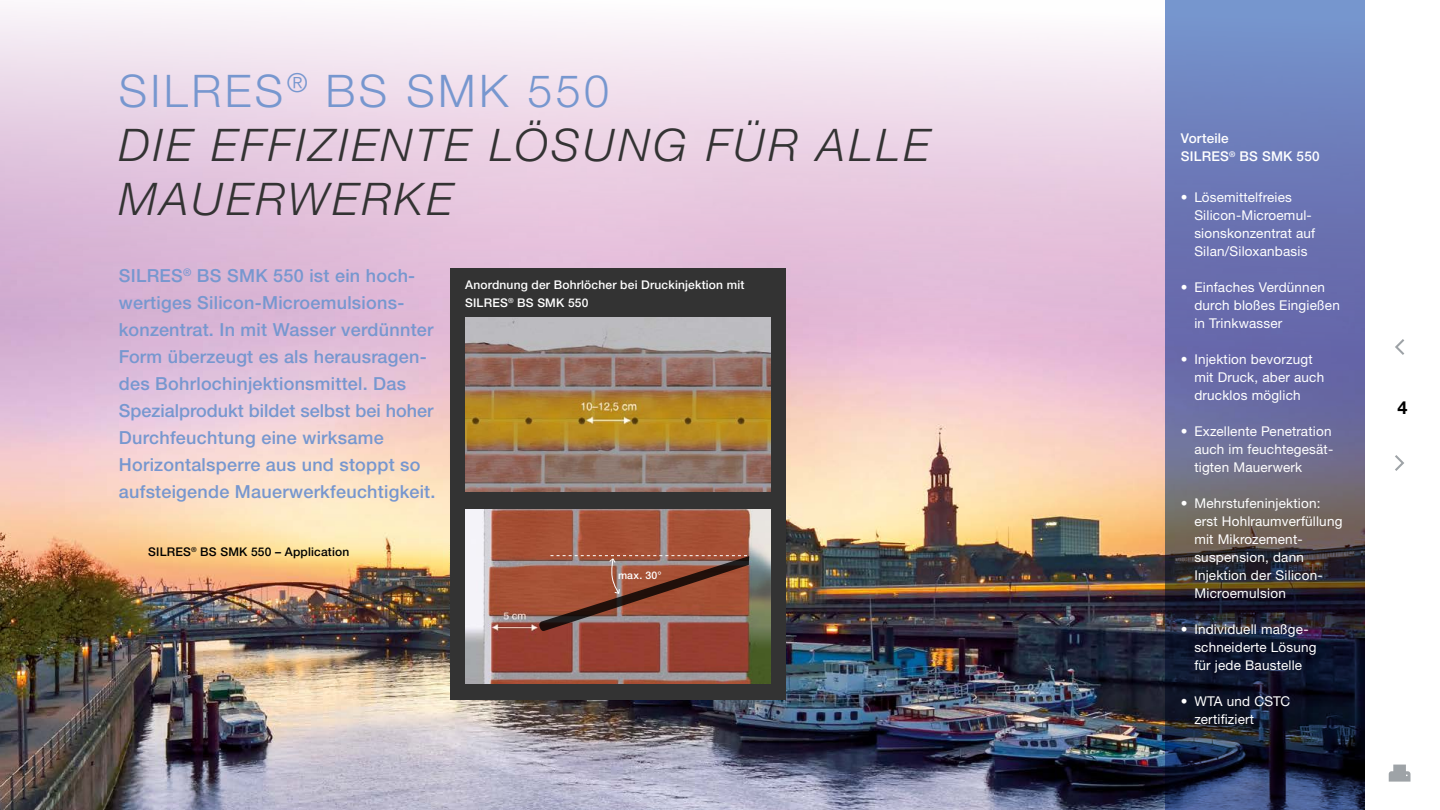
<style>
.page{position:relative;width:1440px;height:810px;background:#fff}
.page>*{position:absolute;margin:0;border:0;box-sizing:border-box;transform-origin:0 0}
.Headline{font:italic 300 45px/54px "Helvetica Panfor Wacker";letter-spacing:.075em;color:#333}
.Auszeichnung{font:500 18px/27px "Helvetica Panfor Wacker";letter-spacing:.015em;color:#7797cf}
.t1{font:700 18px "Helvetica Panfor Wacker";color:#000}
.t2{font:13.5px/18px "Helvetica Panfor Wacker";letter-spacing:.015em;color:#fff}
.Infobox_Headline{font:500 13.5px/18px "Helvetica Panfor Wacker";letter-spacing:.015em;color:#fff}
.Text_in_an_Bild{font:500 12px/18px "Helvetica Panfor Wacker";letter-spacing:.015em;color:#fff}
.Text_in_an_Bild-2{font:500 12px "Helvetica Panfor Wacker";letter-spacing:.015em;color:#000}
.t3{font:500 10.5px "Helvetica Panfor Wacker";color:#fff}
.s1{font-style:normal;color:#7797cf}
</style>
<div class="page">
<svg style="left:1389px;top:765px;width:22px;height:17px"></svg>
<svg style="left:1395px;top:455px;width:9px;height:16px"></svg>
<svg style="left:1395px;top:339px;width:9px;height:16px"></svg>
<img style="left:0;top:0;width:1166px;height:810px">
<div style="left:450px;top:268px;width:336px;height:432px;background:#333"></div>
<img style="left:465px;top:318px;width:306px;height:174px">
<svg style="left:1166px;top:0;width:199px;height:810px;background:#535a83"></svg>
<img style="left:465px;top:510px;width:306px;height:173px">
<svg style="left:538px;top:555px;width:211px;height:78px;background:#915241"></svg>
<p class="Headline" style="left:119px;top:64px;width:812px"><span class="s1">SILRES</span><sup>®</sup> <span class="s1">BS SMK 550<br></span>DIE EFFIZIENTE LÖSUNG FÜR ALLE<br>MAUERWERKE</p>
<p class="Auszeichnung" style="left:119px;top:262px;width:318px">SILRES<sup>®</sup> BS SMK 550 ist ein hoch&shy;wertiges Silicon-Microemulsions&shy;konzentrat. In mit Wasser verdünnter Form überzeugt es als herausragen&shy;des Bohrlochinjektionsmittel. Das Spezialprodukt bildet selbst bei hoher Durchfeuchtung eine wirksame Horizontalsperre aus und stoppt so aufsteigende Mauerwerkfeuchtigkeit.</p>
<p class="Text_in_an_Bild" style="left:465px;top:275px;width:281px">Anordnung der Bohrlöcher bei Druckinjektion mit<br>SILRES<sup>®</sup> BS SMK 550</p>
<p class="Text_in_an_Bild-2" style="left:148px;top:545px;width:203px">SILRES<sup>®</sup> BS SMK 550 – Application</p>
<p class="t3" style="left:618px;top:569px;width:45px">max. 30°</p>
<p class="Infobox_Headline" style="left:1181px;top:129px;width:140px">Vorteile<br>SILRES<sup>®</sup> BS SMK 550</p>
<p class="t2" style="left:1194px;top:188px;width:122px;text-indent:-14px">• Lösemittelfreies<br>Silicon-Microemul&shy;sionskonzentrat auf<br>Silan/Siloxanbasis</p>
<p class="t2" style="left:1194px;top:278px;width:147px;text-indent:-14px">• Einfaches Verdünnen durch bloßes Eingießen in Trinkwasser</p>
<p class="t2" style="left:1194px;top:350px;width:131px;text-indent:-14px">• Injektion bevorzugt mit Druck, aber auch drucklos möglich</p>
<p class="t2" style="left:1194px;top:422px;width:140px;text-indent:-14px">• Exzellente Penetration auch im feuchtegesät&shy;tigten Mauerwerk</p>
<p class="t2" style="left:1194px;top:494px;width:150px;text-indent:-14px">• Mehrstufeninjektion: erst Hohlraumverfüllung mit Mikrozement&shy;suspension, dann<br>Injektion der Silicon-<br>Microemulsion</p>
<p class="t2" style="left:1194px;top:620px;width:124px;text-indent:-14px">• Individuell maßge&shy;schneiderte Lösung für jede Baustelle</p>
<p class="t2" style="left:1194px;top:692px;width:97px;text-indent:-14px">• WTA und CSTC zertifiziert</p>
<h2 class="t1" style="left:1397px;top:397px;width:12px">4</h2>
</div>
